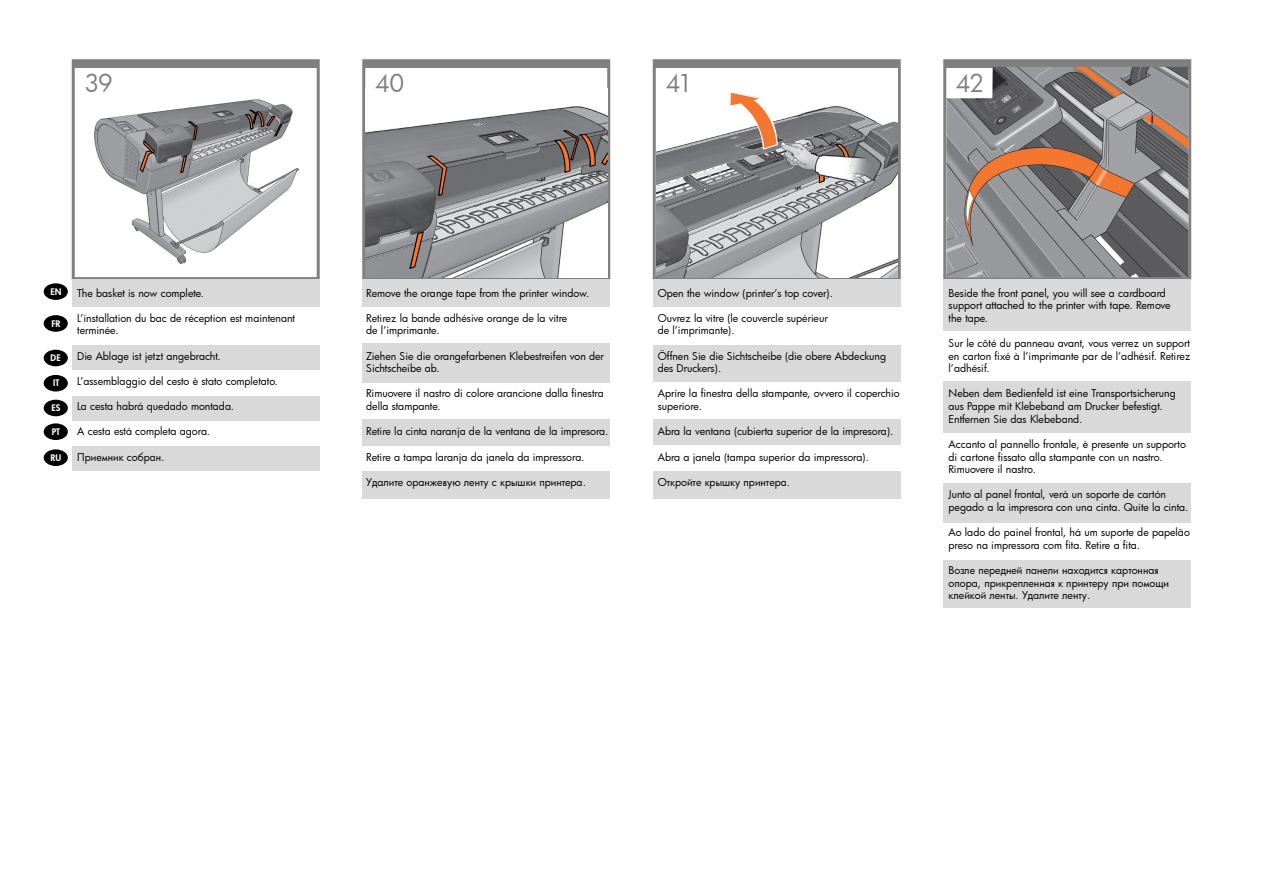
<style>
.page{position:relative;width:1263px;height:893px;background:#fff}
.page>*{position:absolute;margin:0;border:0;box-sizing:border-box;transform-origin:0 0}
.t1{font:24px "Futura Bk";letter-spacing:-.055em;color:#808080}
.t2{font:10.5px/12.6px "Futura Bk";color:#000}
.t3{font:8.85px "Futura Hv";letter-spacing:-.005em;color:#fff}
</style>
<div class="page">
<div style="left:73px;top:61px;width:245px;height:217px;background:#808080"></div>
<div style="left:73px;top:68px;width:245px;height:210px;background:#fff"></div>
<div style="left:72px;top:59px;width:248px;height:221px;border:3px solid #808080"></div>
<div style="left:364px;top:61px;width:245px;height:217px;background:#808080"></div>
<div style="left:364px;top:68px;width:245px;height:210px;background:#fff"></div>
<div style="left:362px;top:59px;width:248px;height:221px;border:3px solid #808080"></div>
<div style="left:654px;top:61px;width:245px;height:217px;background:#808080"></div>
<div style="left:653px;top:59px;width:247px;height:221px;border:3px solid #808080"></div>
<div style="left:943px;top:59px;width:248px;height:221px;border:3px solid #808080"></div>
<img style="left:94px;top:99px;width:204px;height:165px">
<img style="left:366px;top:89px;width:242px;height:188px">
<div style="left:656px;top:68px;width:242px;height:209px;background:#fff"></div>
<img style="left:656px;top:106px;width:242px;height:171px">
<img style="left:946px;top:67px;width:242px;height:210px">
<svg style="left:139px;top:140px;width:16px;height:33px"></svg>
<svg style="left:180px;top:155px;width:7px;height:18px"></svg>
<svg style="left:188px;top:121px;width:10px;height:19px"></svg>
<svg style="left:245px;top:109px;width:38px;height:28px"></svg>
<svg style="left:409px;top:231px;width:15px;height:38px"></svg>
<svg style="left:427px;top:155px;width:20px;height:41px"></svg>
<svg style="left:554px;top:130px;width:54px;height:43px;background:#766862"></svg>
<svg style="left:729px;top:92px;width:49px;height:58px"></svg>
<svg style="left:818px;top:174px;width:7px;height:10px"></svg>
<svg style="left:810px;top:153px;width:8px;height:4px"></svg>
<svg style="left:835px;top:144px;width:14px;height:13px"></svg>
<div style="left:72px;top:279px;width:248px;height:28px;background:#d9d9d9"></div>
<div style="left:653px;top:279px;width:247px;height:28px;background:#d9d9d9"></div>
<div style="left:653px;top:345px;width:247px;height:36px;background:#d9d9d9"></div>
<div style="left:653px;top:419px;width:247px;height:26px;background:#d9d9d9"></div>
<div style="left:653px;top:470px;width:247px;height:28px;background:#d9d9d9"></div>
<div style="left:362px;top:343px;width:248px;height:39px;background:#d9d9d9"></div>
<div style="left:362px;top:419px;width:248px;height:26px;background:#d9d9d9"></div>
<div style="left:362px;top:470px;width:248px;height:28px;background:#d9d9d9"></div>
<div style="left:72px;top:345px;width:248px;height:25px;background:#d9d9d9"></div>
<div style="left:72px;top:396px;width:248px;height:24px;background:#d9d9d9"></div>
<div style="left:72px;top:446px;width:248px;height:24px;background:#d9d9d9"></div>
<div style="left:362px;top:279px;width:248px;height:28px;background:#d9d9d9"></div>
<div style="left:44px;top:283px;width:24px;height:17px;background:#000;border-radius:50%"></div>
<div style="left:44px;top:315px;width:24px;height:16px;background:#000;border-radius:50%"></div>
<div style="left:44px;top:375px;width:24px;height:16px;background:#000;border-radius:50%"></div>
<div style="left:44px;top:399px;width:24px;height:17px;background:#000;border-radius:50%"></div>
<div style="left:44px;top:423px;width:24px;height:17px;background:#000;border-radius:50%"></div>
<div style="left:44px;top:449px;width:24px;height:17px;background:#000;border-radius:50%"></div>
<div style="left:44px;top:349px;width:24px;height:17px;background:#000;border-radius:50%"></div>
<div style="left:943px;top:279px;width:248px;height:52px;background:#d9d9d9"></div>
<div style="left:943px;top:381px;width:248px;height:52px;background:#d9d9d9"></div>
<div style="left:943px;top:483px;width:248px;height:39px;background:#d9d9d9"></div>
<div style="left:943px;top:560px;width:248px;height:47px;background:#d9d9d9"></div>
<h1 class="t1" style="left:84px;top:67px;width:30px">39</h1>
<h1 class="t1" style="left:375px;top:67px;width:31px">40</h1>
<h1 class="t1" style="left:666px;top:67px;width:28px">41</h1>
<h1 class="t1" style="left:956px;top:67px;width:29px">42</h1>
<p class="t3" style="left:50px;top:285px;width:13px">EN</p>
<p class="t3" style="left:51px;top:317px;width:11px">FR</p>
<p class="t3" style="left:51px;top:351px;width:12px">DE</p>
<p class="t3" style="left:53px;top:377px;width:8px">IT</p>
<p class="t3" style="left:52px;top:401px;width:10px">ES</p>
<p class="t3" style="left:52px;top:425px;width:10px">PT</p>
<p class="t3" style="left:51px;top:451px;width:12px">RU</p>
<p class="t2" style="left:77px;top:286px;width:128px">The basket is now complete.</p>
<p class="t2" style="left:77px;top:311px;width:219px">L’installation du bac de réception est maintenant terminée.</p>
<p class="t2" style="left:77px;top:349px;width:145px">Die Ablage ist jetzt angebracht.</p>
<p class="t2" style="left:77px;top:374px;width:202px">L’assemblaggio del cesto è stato completato.</p>
<p class="t2" style="left:77px;top:399px;width:158px">La cesta habrá quedado montada.</p>
<p class="t2" style="left:77px;top:425px;width:134px">A cesta está completa agora.</p>
<p class="t2" style="left:77px;top:450px;width:89px">Приемник собран.</p>
<p class="t2" style="left:366px;top:286px;width:225px">Remove the orange tape from the printer window.</p>
<p class="t2" style="left:366px;top:311px;width:203px">Retirez la bande adhésive orange de la vitre de l’imprimante.</p>
<p class="t2" style="left:366px;top:349px;width:239px">Ziehen Sie die orangefarbenen Klebestreifen von der<br>Sichtscheibe ab.</p>
<p class="t2" style="left:366px;top:387px;width:239px">Rimuovere il nastro di colore arancione dalla finestra della stampante.</p>
<p class="t2" style="left:366px;top:425px;width:244px">Retire la cinta naranja de la ventana de la impresora.</p>
<p class="t2" style="left:366px;top:450px;width:220px">Retire a tampa laranja da janela da impressora.</p>
<p class="t2" style="left:366px;top:475px;width:221px">Удалите оранжевую ленту с крышки принтера.</p>
<p class="t2" style="left:658px;top:286px;width:177px">Open the window (printer’s top cover).</p>
<p class="t2" style="left:658px;top:311px;width:172px">Ouvrez la vitre (le couvercle supérieur de l’imprimante).</p>
<p class="t2" style="left:658px;top:349px;width:230px">Öffnen Sie die Sichtscheibe (die obere Abdeckung des Druckers).</p>
<p class="t2" style="left:658px;top:387px;width:243px">Aprire la finestra della stampante, ovvero il coperchio superiore.</p>
<p class="t2" style="left:658px;top:425px;width:237px">Abra la ventana (cubierta superior de la impresora).</p>
<p class="t2" style="left:658px;top:450px;width:213px">Abra a janela (tampa superior da impressora).</p>
<p class="t2" style="left:658px;top:475px;width:134px">Откройте крышку принтера.</p>
<p class="t2" style="left:948px;top:286px;width:224px">Beside the front panel, you will see a cardboard support attached to the printer with tape. Remove the tape.</p>
<p class="t2" style="left:948px;top:336px;width:243px;text-align:justify">Sur le côté du panneau avant, vous verrez un support en carton fixé à l’imprimante par de l’adhésif. Retirez l’adhésif.</p>
<p class="t2" style="left:948px;top:387px;width:229px">Neben dem Bedienfeld ist eine Transportsicherung aus Pappe mit Klebeband am Drucker befestigt.<br>Entfernen Sie das Klebeband.</p>
<p class="t2" style="left:948px;top:437px;width:239px">Accanto al pannello frontale, è presente un supporto di cartone fissato alla stampante con un nastro.<br>Rimuovere il nastro.</p>
<p class="t2" style="left:948px;top:488px;width:241px">Junto al panel frontal, verá un soporte de cartón pegado a la impresora con una cinta. Quite la cinta.</p>
<p class="t2" style="left:948px;top:525px;width:243px">Ao lado do painel frontal, há um suporte de papelão preso na impressora com fita. Retire a fita.</p>
<p class="t2" style="left:948px;top:563px;width:222px">Возле передней панели находится картонная опора, прикрепленная к принтеру при помощи клейкой ленты. Удалите ленту.</p>
</div>
